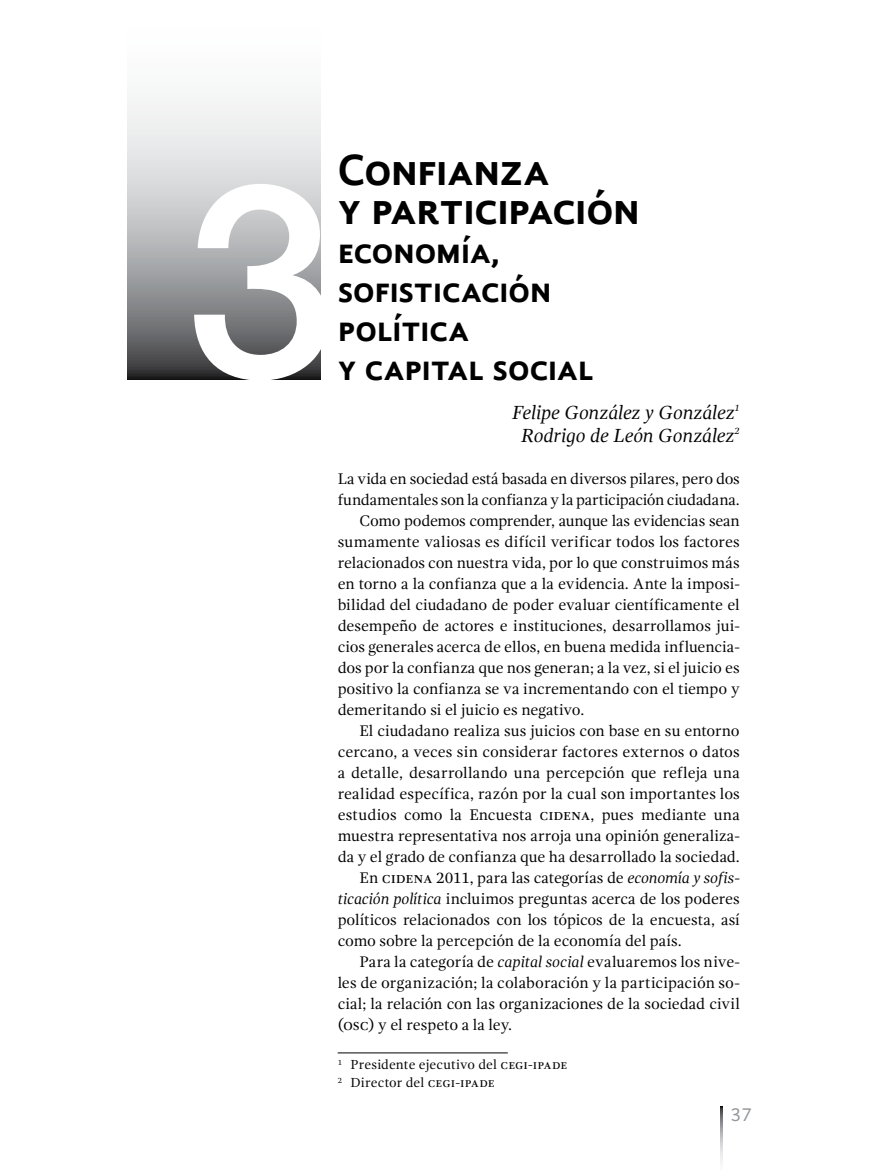
<style>
.page{position:relative;width:893px;height:1170px;background:#fff}
.page>*{position:absolute;margin:0;border:0;box-sizing:border-box;transform-origin:0 0}
.t1{font:500 270px "Helvetica Neue LT Std";color:#fff}
.t2{font:700 45px/39px "Gandhi Sans";letter-spacing:-.02em;color:#000}
.t3{font:700 36px/39px "Gandhi Sans";letter-spacing:-.02em;color:#000}
.t4{font:italic 19.5px/22.5px "Gandhi Serif";letter-spacing:-.015em;color:#000;text-align:center}
.t5{font:19.5px "Gandhi Sans";color:#939598}
.t6{font:15.75px/21px "Gandhi Serif";letter-spacing:-.01em;color:#000;text-align:justify}
.t7{font:15.75px "Gandhi Serif";letter-spacing:.015em;color:#000}
.t8{font:13.5px "Gandhi Serif";letter-spacing:.01em;color:#000}
.s1{font-style:italic}
</style>
<div class="page">
<svg style="left:721px;top:1106px;width:2px;height:57px"></svg>
<hr style="left:338px;top:1052px;width:170px;height:1px;background:#000">
<svg style="left:128px;top:98px;width:192px;height:282px"></svg>
<h1 class="t1" style="left:186px;top:120px;width:152px">3</h1>
<h2 class="t2" style="left:338px;top:150px;width:304px">Confianza<br>y participación</h2>
<h3 class="t3" style="left:338px;top:231px;width:258px">economía, sofisticación política<br>y capital social</h3>
<p class="t4" style="left:512px;top:401px;width:229px">Felipe González y González<sup>1<br></sup>Rodrigo de León González<sup>2</sup></p>
<p class="t6" style="left:338px;top:468px;width:404px">La vida en sociedad está basada en diversos pilares, pero dos</p>
<p class="t6" style="left:338px;top:489px;width:404px">fundamentales son la confianza y la participación ciudadana.</p>
<p class="t6" style="left:359px;top:510px;width:382px">Como podemos comprender, aunque las evidencias sean</p>
<p class="t7" style="left:338px;top:532px;width:404px">sumamente valiosas es difícil verificar todos los factores</p>
<p class="t6" style="left:338px;top:552px;width:404px">relacionados con nuestra vida, por lo que construimos más</p>
<p class="t6" style="left:338px;top:573px;width:404px">en torno a la confianza que a la evidencia. Ante la imposi-</p>
<p class="t6" style="left:338px;top:594px;width:404px">bilidad del ciudadano de poder evaluar científicamente el</p>
<p class="t6" style="left:338px;top:615px;width:404px">desempeño de actores e instituciones, desarrollamos jui-</p>
<p class="t6" style="left:338px;top:636px;width:404px">cios generales acerca de ellos, en buena medida influencia-</p>
<p class="t6" style="left:338px;top:657px;width:404px">dos por la confianza que nos generan; a la vez, si el juicio es</p>
<p class="t6" style="left:338px;top:678px;width:404px">positivo la confianza se va incrementando con el tiempo y</p>
<p class="t6" style="left:338px;top:699px;width:253px">demeritando si el juicio es negativo.<sup>1</sup></p>
<p class="t6" style="left:359px;top:720px;width:382px">El ciudadano realiza sus juicios con base en su entorno</p>
<p class="t6" style="left:338px;top:741px;width:404px">cercano, a veces sin considerar factores externos o datos</p>
<p class="t6" style="left:338px;top:762px;width:404px">a detalle, desarrollando una percepción que refleja una</p>
<p class="t6" style="left:338px;top:783px;width:404px">realidad específica, razón por la cual son importantes los</p>
<p class="t6" style="left:338px;top:804px;width:404px">estudios como la Encuesta CIDENA, pues mediante una</p>
<p class="t6" style="left:338px;top:825px;width:404px">muestra representativa nos arroja una opinión generaliza-</p>
<p class="t6" style="left:338px;top:846px;width:404px">da y el grado de confianza que ha desarrollado la sociedad.</p>
<p class="t6" style="left:359px;top:867px;width:32px">En cidena</p>
<p class="t6" style="left:338px;top:867px;width:404px;text-indent:99px">2011, para las categorías de <span class="s1">economía y sofis&shy;ticación política</span> incluimos preguntas acerca de los poderes políticos relacionados con los tópicos de la encuesta, así como sobre la percepción de la economía del país.<sup>2</sup></p>
<p class="t6" style="left:338px;top:951px;width:404px;text-indent:22px">Para la categoría de <span class="s1">capital social</span> evaluaremos los nive&shy;les de organización; la colaboración y la participación so&shy;cial; la relación con las organizaciones de la sociedad civil (osc) y el respeto a la ley.</p>
<p class="t8" style="left:338px;top:1056px;width:171px"><sup>1</sup> Presidente ejecutivo del cegi</p>
<p class="t8" style="left:528px;top:1056px;width:13px">-ipade</p>
<p class="t8" style="left:338px;top:1075px;width:98px"><sup>2</sup> Director del cegi</p>
<p class="t8" style="left:455px;top:1075px;width:13px">-ipade</p>
<p class="t5" style="left:730px;top:1103px;width:23px">37</p>
</div>
